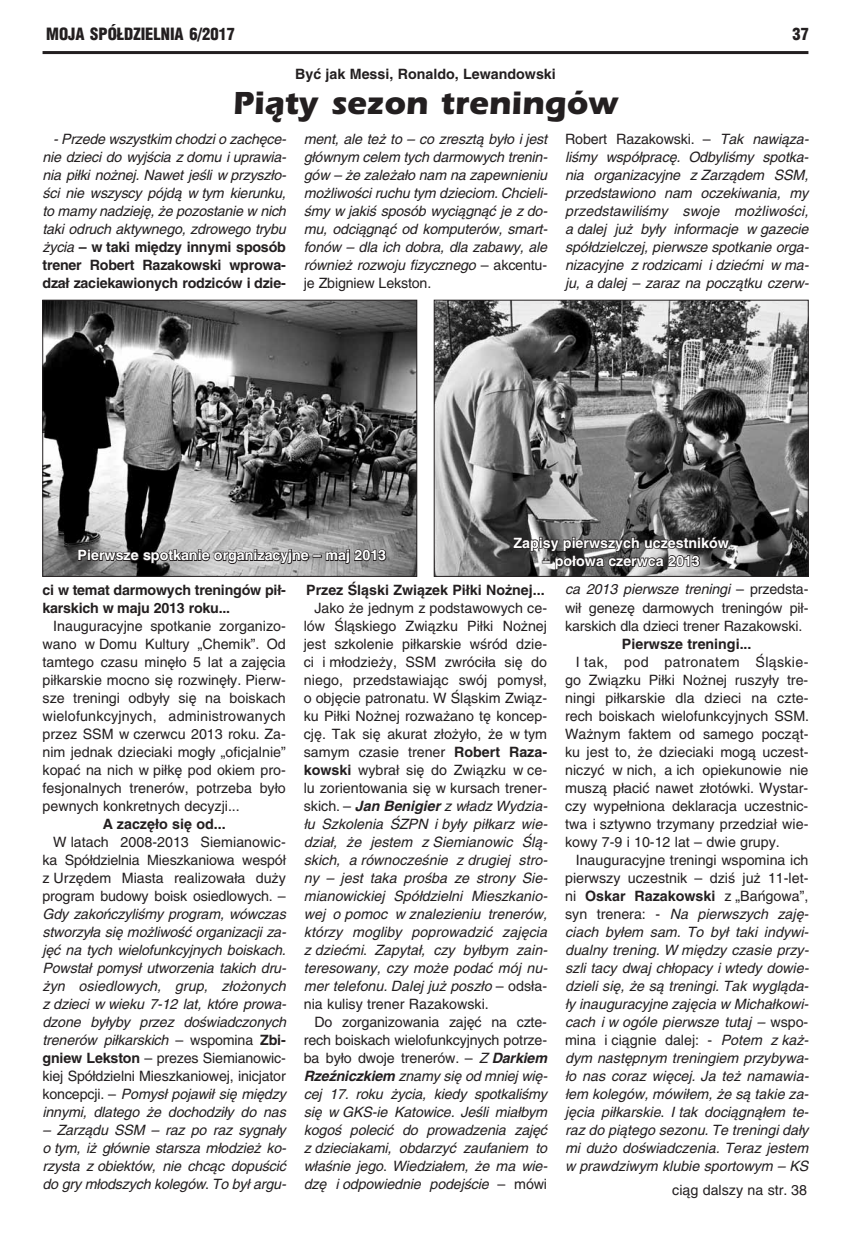
<style>
.page{position:relative;width:851px;height:1234px;background:#fff}
.page>*{position:absolute;margin:0;border:0;box-sizing:border-box;transform-origin:0 0}
.t1{font:33px "Eras CE Bold";color:#231f20}
.t2{font:900 16.5px "Switzerland Cond";color:#231f20}
.t3{font:14.25px/18px "Helvetica CE Oblique";letter-spacing:-.01em;color:#231f20;text-align:justify}
.t4{font:14.25px/18px "Helvetica CE Medium";color:#231f20;text-align:justify}
.t5{font:14.25px/18px "Helvetica CE Bold";color:#231f20;text-align:justify}
.t6{font:14.25px "Helvetica CE Bold";color:#fff}
.s1{font-family:"Helvetica CE Oblique"}
.s2{font-family:"Helvetica CE Medium"}
.s3{font-family:"Helvetica CE Bold"}
.s4{font-family:"Helvetica CE Bold";font-style:italic}
</style>
<div class="page">
<hr style="left:43px;top:51px;width:765px;height:3px;background:#231f20">
<img style="left:45px;top:302px;width:370px;height:272px">
<div style="left:43px;top:300px;width:374px;height:276px;border:1px solid #231f20"></div>
<img style="left:436px;top:302px;width:370px;height:272px">
<div style="left:434px;top:300px;width:374px;height:276px;border:1px solid #231f20"></div>
<svg style="left:512px;top:528px;width:218px;height:49px;background:#565555"></svg>
<svg style="left:77px;top:540px;width:310px;height:33px;background:#807f7f"></svg>
<p class="t2" style="left:46px;top:24px;width:190px">MOJA SPÓŁDZIELNIA 6/2017</p>
<p class="t2" style="left:792px;top:24px;width:18px">37</p>
<p class="t5" style="left:295px;top:65px;width:262px">Być jak Messi, Ronaldo, Lewandowski</p>
<h1 class="t1" style="left:233px;top:84px;width:387px">Piąty sezon treningów</h1>
<p class="t3" style="left:43px;top:130px;width:245px;text-indent:11px">- Przede wszystkim chodzi o zachęce&shy;nie dzieci do wyjścia z domu i uprawia&shy;nia piłki nożnej. Nawet jeśli w przyszło&shy;ści nie wszyscy pójdą w tym kierunku, to mamy nadzieję, że pozostanie w nich taki odruch aktywnego, zdrowego trybu</p>
<p class="t5" style="left:43px;top:238px;width:245px"><span class="s1">życia</span> – w taki między innymi sposób trener Robert Razakowski wprowa&shy;dzał zaciekawionych rodziców i dzie-</p>
<p class="t4" style="left:565px;top:130px;width:245px">Robert Razakowski. – <span class="s1">Tak nawiąza-</span></p>
<p class="t3" style="left:565px;top:148px;width:245px">liśmy współpracę. Odbyliśmy spotka&shy;nia organizacyjne z Zarządem SSM, przedstawiono nam oczekiwania, my przedstawiliśmy swoje możliwości, a dalej już były informacje w gazecie spółdzielczej, pierwsze spotkanie orga&shy;nizacyjne z rodzicami i dziećmi w ma&shy;ju, a dalej – zaraz na początku czerw-</p>
<p class="t3" style="left:304px;top:130px;width:245px">ment, ale też to – co zresztą było i jest głównym celem tych darmowych trenin&shy;gów – że zależało nam na zapewnieniu możliwości ruchu tym dzieciom. Chcieli&shy;śmy w jakiś sposób wyciągnąć je z do&shy;mu, odciągnąć od komputerów, smart&shy;fonów – dla ich dobra, dla zabawy, ale również rozwoju fizycznego <span class="s2">– akcentu-</span></p>
<p class="t4" style="left:304px;top:274px;width:129px">je Zbigniew Lekston.</p>
<p class="t6" style="left:78px;top:546px;width:310px">Pierwsze spotkanie organizacyjne – maj 2013</p>
<p class="t6" style="left:513px;top:534px;width:217px">Zapisy pierwszych uczestników</p>
<p class="t6" style="left:542px;top:552px;width:159px">– połowa czerwca 2013</p>
<p class="t5" style="left:43px;top:580px;width:245px">ci w temat darmowych treningów pił&shy;karskich w maju 2013 roku...</p>
<p class="t4" style="left:43px;top:616px;width:245px;text-indent:11px">Inauguracyjne spotkanie zorganizo&shy;wano w Domu Kultury „Chemik”. Od tamtego czasu minęło 5 lat a zajęcia piłkarskie mocno się rozwinęły. Pierw&shy;sze treningi odbyły się na boiskach wielofunkcyjnych, administrowanych przez SSM w czerwcu 2013 roku. Za&shy;nim jednak dzieciaki mogły „oficjalnie” kopać na nich w piłkę pod okiem pro&shy;fesjonalnych trenerów, potrzeba było pewnych konkretnych decyzji...</p>
<p class="t5" style="left:103px;top:814px;width:124px">A zaczęło się od...</p>
<p class="t4" style="left:43px;top:832px;width:245px;text-indent:11px">W latach 2008-2013 Siemianowic&shy;ka Spółdzielnia Mieszkaniowa wespół z Urzędem Miasta realizowała duży program budowy boisk osiedlowych. –</p>
<p class="t3" style="left:43px;top:904px;width:245px">Gdy zakończyliśmy program, wówczas stworzyła się możliwość organizacji za&shy;jęć na tych wielofunkcyjnych boiskach.<br>Powstał pomysł utworzenia takich dru&shy;żyn osiedlowych, grup, złożonych z dzieci w wieku 7-12 lat, które prowa&shy;dzone byłyby przez doświadczonych trenerów piłkarskich <span class="s2">– wspomina</span> <span class="s3">Zbi-</span></p>
<p class="t4" style="left:43px;top:1048px;width:245px"><span class="s3">gniew Lekston</span> – prezes Siemianowic&shy;kiej Spółdzielni Mieszkaniowej, inicjator</p>
<p class="t3" style="left:43px;top:1084px;width:245px"><span class="s2">koncepcji. –</span> Pomysł pojawił się między innymi, dlatego że dochodziły do nas</p>
<p class="t3" style="left:43px;top:1120px;width:245px">– Zarządu SSM – raz po raz sygnały o tym, iż głównie starsza młodzież ko&shy;rzysta z obiektów, nie chcąc dopuścić do gry młodszych kolegów<span class="s2">.</span> To był argu-</p>
<p class="t5" style="left:306px;top:580px;width:240px">Przez Śląski Związek Piłki Nożnej...</p>
<p class="t4" style="left:304px;top:598px;width:245px;text-indent:11px">Jako że jednym z podstawowych ce&shy;lów Śląskiego Związku Piłki Nożnej jest szkolenie piłkarskie wśród dzie&shy;ci i młodzieży, SSM zwróciła się do niego, przedstawiając swój pomysł, o objęcie patronatu. W Śląskim Związ&shy;ku Piłki Nożnej rozważano tę koncep&shy;cję. Tak się akurat złożyło, że w tym samym czasie trener <span class="s3">Robert Raza&shy;kowski</span> wybrał się do Związku w ce&shy;lu zorientowania się w kursach trener-</p>
<p class="t3" style="left:304px;top:796px;width:245px"><span class="s2">skich. –</span> <span class="s4">Jan Benigier</span> z władz Wydzia&shy;łu Szkolenia ŚZPN i były piłkarz wie&shy;dział, że jestem z Siemianowic Ślą&shy;skich, a równocześnie z drugiej stro&shy;ny – jest taka prośba ze strony Sie&shy;mianowickiej Spółdzielni Mieszkanio&shy;wej o pomoc w znalezieniu trenerów, którzy mogliby poprowadzić zajęcia z dziećmi<span class="s2">.</span> Zapytał, czy byłbym zain&shy;teresowany, czy może podać mój nu&shy;mer telefonu. Dalej już poszło <span class="s2">– odsła-</span></p>
<p class="t4" style="left:304px;top:994px;width:186px">nia kulisy trener Razakowski.</p>
<p class="t4" style="left:314px;top:1012px;width:234px">Do zorganizowania zajęć na czte-</p>
<p class="t4" style="left:304px;top:1030px;width:245px">rech boiskach wielofunkcyjnych potrze-</p>
<p class="t4" style="left:304px;top:1048px;width:245px">ba było dwoje trenerów. – <span class="s1">Z</span> <span class="s4">Darkiem</span></p>
<p class="t3" style="left:304px;top:1066px;width:245px"><span class="s4">Rzeźniczkiem</span> znamy się od mniej wię&shy;cej 17. roku życia, kiedy spotkaliśmy się w GKS-ie Katowice. Jeśli miałbym kogoś polecić do prowadzenia zajęć z dzieciakami, obdarzyć zaufaniem to właśnie jego<span class="s2">.</span> Wiedziałem, że ma wie&shy;dzę i odpowiednie podejście <span class="s2">– mówi</span></p>
<p class="t3" style="left:565px;top:580px;width:245px">ca 2013 pierwsze treningi <span class="s2">– przedsta-</span></p>
<p class="t4" style="left:565px;top:598px;width:245px">wił genezę darmowych treningów pił&shy;karskich dla dzieci trener Razakowski.</p>
<p class="t5" style="left:622px;top:634px;width:131px">Pierwsze treningi...</p>
<p class="t4" style="left:565px;top:652px;width:245px;text-indent:11px">I tak, pod patronatem Śląskie&shy;go Związku Piłki Nożnej ruszyły tre&shy;ningi piłkarskie dla dzieci na czte&shy;rech boiskach wielofunkcyjnych SSM.<br>Ważnym faktem od samego począt&shy;ku jest to, że dzieciaki mogą uczest&shy;niczyć w nich, a ich opiekunowie nie muszą płacić nawet złotówki. Wystar&shy;czy wypełniona deklaracja uczestnic&shy;twa i sztywno trzymany przedział wie&shy;kowy 7-9 i 10-12 lat – dwie grupy.</p>
<p class="t4" style="left:565px;top:850px;width:245px;text-align:right">Inauguracyjne treningi wspomina ich pierwszy uczestnik – dziś już 11-let-</p>
<p class="t5" style="left:565px;top:886px;width:245px"><span class="s2">ni</span> Oskar Razakowski <span class="s2">z „Bańgowa”,</span></p>
<p class="t3" style="left:565px;top:904px;width:245px"><span class="s2">syn trenera: -</span> Na pierwszych zaję&shy;ciach byłem sam. To był taki indywi&shy;dualny trening. W między czasie przy&shy;szli tacy dwaj chłopacy i wtedy dowie&shy;dzieli się, że są treningi. Tak wygląda&shy;ły inauguracyjne zajęcia w Michałkowi&shy;cach i w ogóle pierwsze tutaj – <span class="s2">wspo-</span></p>
<p class="t4" style="left:565px;top:1030px;width:245px">mina i ciągnie dalej: - <span class="s1">Potem z każ-</span></p>
<p class="t3" style="left:565px;top:1048px;width:245px">dym następnym treningiem przybywa&shy;ło nas coraz więcej. Ja też namawia&shy;łem kolegów, mówiłem, że są takie za&shy;jęcia piłkarskie<span class="s2">.</span> I tak dociągnąłem te&shy;raz do piątego sezonu. Te treningi dały mi dużo doświadczenia. Teraz jestem w prawdziwym klubie sportowym – KS</p>
<p class="t4" style="left:672px;top:1180px;width:136px">ciąg dalszy na str. 38</p>
</div>
